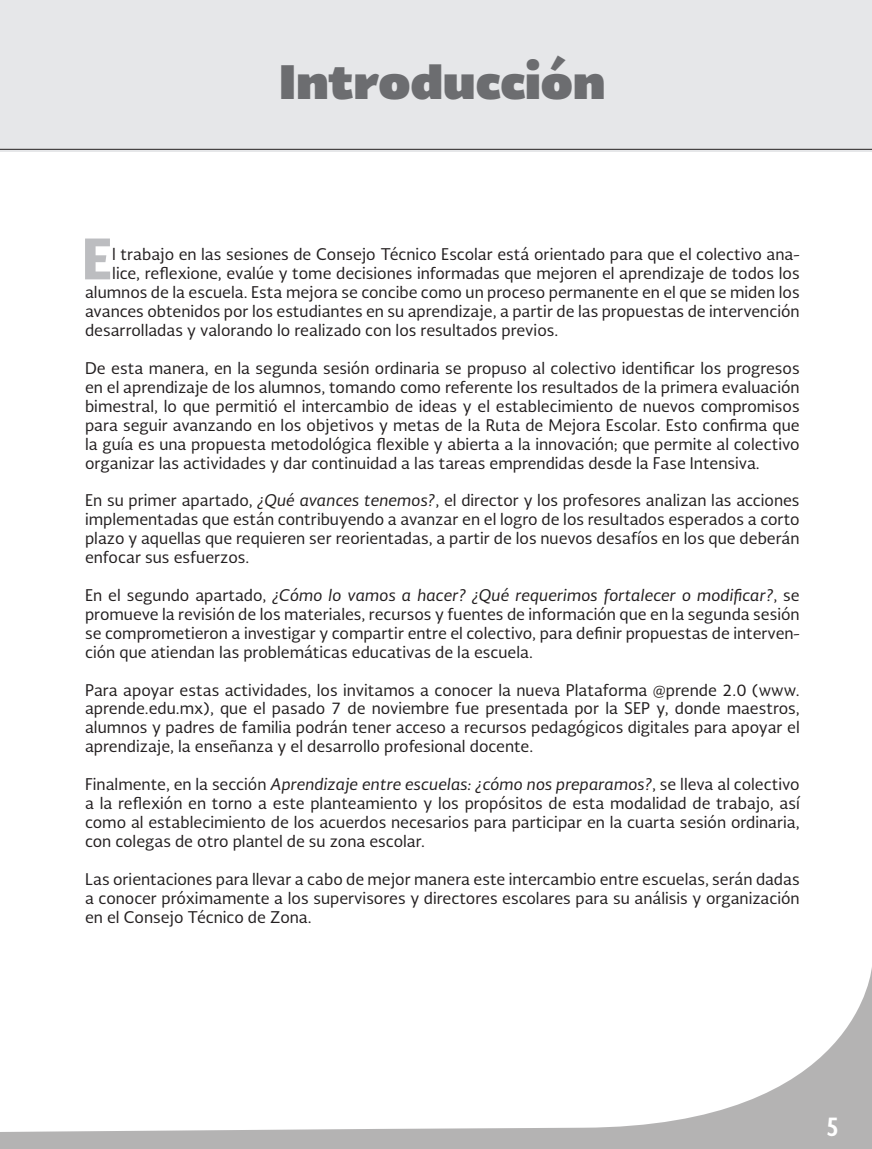
<style>
.page{position:relative;width:872px;height:1149px;background:#fff}
.page>*{position:absolute;margin:0;border:0;box-sizing:border-box;transform-origin:0 0}
.t1{font:900 54.45px "Soberana Sans";color:#bcbdc0}
.t2{font:900 45px "Soberana Sans";color:#6c6d70}
.t3{font:700 25.5px "Soberana Sans Condensed";color:#fff}
.t4{font:15.75px/18.9px "Soberana Sans";color:#231f20;text-align:justify}
.s1{font-style:italic}
</style>
<div class="page">
<svg style="left:0;top:967px;width:872px;height:181px"></svg>
<div style="left:0;top:0;width:872px;height:151px;background:#e6e7e9"></div>
<hr style="left:0;top:149px;width:872px;height:1px;background:#231f20">
<h2 class="t2" style="left:279px;top:49px;width:328px">Introducción</h2>
<h1 class="t1" style="left:82px;top:221px;width:32px">E</h1>
<p class="t4" style="left:112px;top:244px;width:689px">l trabajo en las sesiones de Consejo Técnico Escolar está orientado para que el colectivo ana-</p>
<p class="t4" style="left:112px;top:263px;width:689px">lice, reflexione, evalúe y tome decisiones informadas que mejoren el aprendizaje de todos los</p>
<p class="t4" style="left:85px;top:282px;width:716px">alumnos de la escuela. Esta mejora se concibe como un proceso permanente en el que se miden los</p>
<p class="t4" style="left:85px;top:301px;width:716px">avances obtenidos por los estudiantes en su aprendizaje, a partir de las propuestas de intervención</p>
<p class="t4" style="left:85px;top:320px;width:475px">desarrolladas y valorando lo realizado con los resultados previos.</p>
<p class="t4" style="left:85px;top:358px;width:716px">De esta manera, en la segunda sesión ordinaria se propuso al colectivo identificar los progresos en el aprendizaje de los alumnos, tomando como referente los resultados de la primera evaluación bimestral, lo que permitió el intercambio de ideas y el establecimiento de nuevos compromisos para seguir avanzando en los objetivos y metas de la Ruta de Mejora Escolar. Esto confirma que la guía es una propuesta metodológica flexible y abierta a la innovación; que permite al colectivo organizar las actividades y dar continuidad a las tareas emprendidas desde la Fase Intensiva.</p>
<p class="t4" style="left:85px;top:490px;width:716px">En su primer apartado, <span class="s1">¿Qué avances tenemos?</span>, el director y los profesores analizan las acciones implementadas que están contribuyendo a avanzar en el logro de los resultados esperados a corto plazo y aquellas que requieren ser reorientadas, a partir de los nuevos desafíos en los que deberán enfocar sus esfuerzos.</p>
<p class="t4" style="left:85px;top:585px;width:716px">En el segundo apartado, <span class="s1">¿Cómo lo vamos a hacer? ¿Qué requerimos fortalecer o modificar?</span>, se promueve la revisión de los materiales, recursos y fuentes de información que en la segunda sesión se comprometieron a investigar y compartir entre el colectivo, para definir propuestas de interven&shy;ción que atiendan las problemáticas educativas de la escuela.</p>
<p class="t4" style="left:85px;top:679px;width:716px">Para apoyar estas actividades, los invitamos a conocer la nueva Plataforma @prende 2.0 (www. aprende.edu.mx), que el pasado 7 de noviembre fue presentada por la SEP y, donde maestros, alumnos y padres de familia podrán tener acceso a recursos pedagógicos digitales para apoyar el aprendizaje, la enseñanza y el desarrollo profesional docente.</p>
<p class="t4" style="left:85px;top:774px;width:716px">Finalmente, en la sección <span class="s1">Aprendizaje entre escuelas: ¿cómo nos preparamos?</span>, se lleva al colectivo a la reflexión en torno a este planteamiento y los propósitos de esta modalidad de trabajo, así como al establecimiento de los acuerdos necesarios para participar en la cuarta sesión ordinaria, con colegas de otro plantel de su zona escolar.</p>
<p class="t4" style="left:85px;top:868px;width:716px">Las orientaciones para llevar a cabo de mejor manera este intercambio entre escuelas, serán dadas a conocer próximamente a los supervisores y directores escolares para su análisis y organización en el Consejo Técnico de Zona.</p>
<h3 class="t3" style="left:826px;top:1108px;width:13px">5</h3>
</div>
